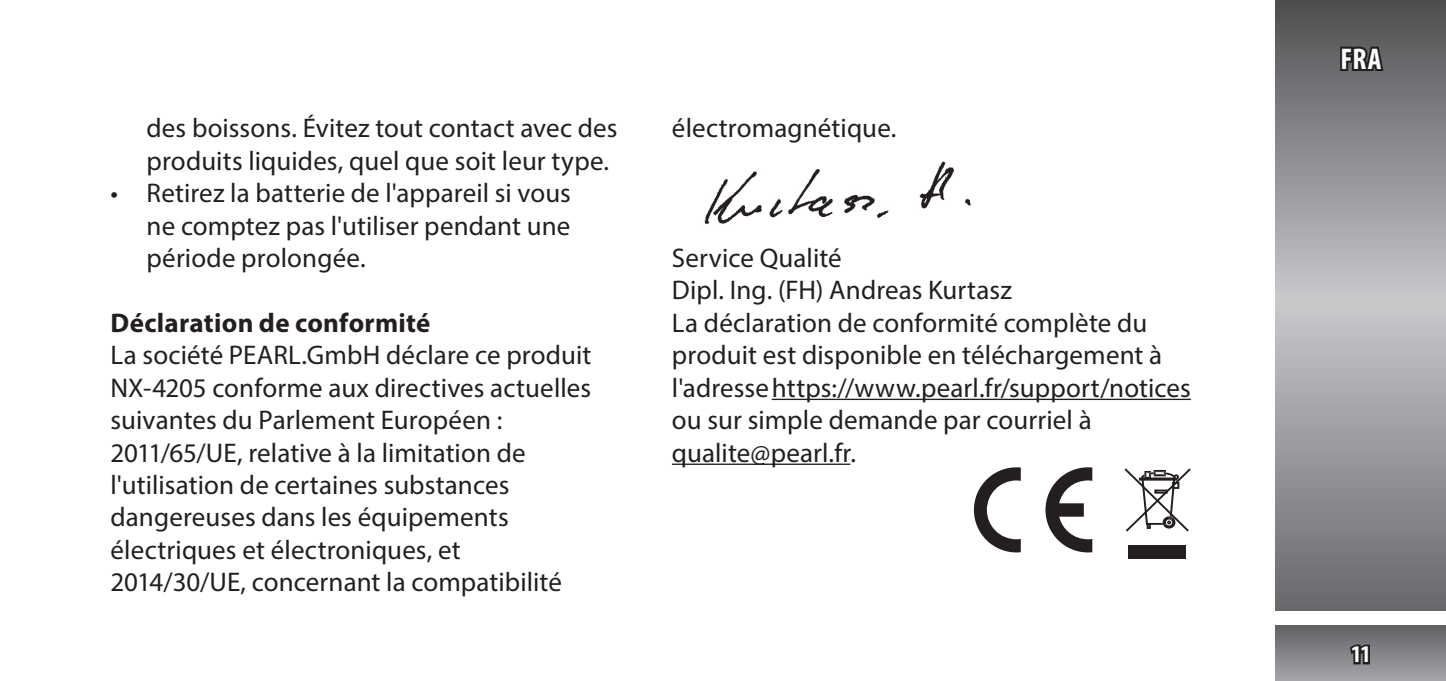
<style>
.page{position:relative;width:1446px;height:681px;background:#fff}
.page>*{position:absolute;margin:0;border:0;box-sizing:border-box;transform-origin:0 0}
.t1{font:700 condensed 30px "Myriad Pro";color:#fff}
.t2{font:27px/32.4px "Myriad Pro";letter-spacing:.005em;color:#231f20}
.t3{font:700 27px "Myriad Pro";letter-spacing:.01em;color:#231f20}
.t4{font:700 condensed 24px "Myriad Pro";color:#fff}
</style>
<div class="page">
<svg style="left:1276px;top:0;width:170px;height:610px;background:#929497"></svg>
<div style="left:1276px;top:625px;width:170px;height:55px;background:linear-gradient(to bottom,#606164,#a3a5a8)"></div>
<svg style="left:1347px;top:642px;width:25px;height:24px"></svg>
<svg style="left:1338px;top:0;width:48px;height:73px;background:#4a494b"></svg>
<hr style="left:772px;top:398px;width:419px;height:2px;background:#231f20">
<hr style="left:672px;top:463px;width:178px;height:1px;background:#231f20">
<img style="left:704px;top:161px;width:267px;height:63px">
<svg style="left:974px;top:467px;width:47px;height:85px"></svg>
<svg style="left:1045px;top:467px;width:47px;height:85px"></svg>
<svg style="left:1124px;top:468px;width:67px;height:63px"></svg>
<div style="left:1128px;top:545px;width:58px;height:13px;background:#231f20"></div>
<p class="t2" style="left:147px;top:111px;width:472px">des boissons. Évitez tout contact avec des produits liquides, quel que soit leur type.</p>
<p class="t2" style="left:147px;top:176px;width:426px;text-align:justify;text-indent:-36px">• Retirez la batterie de l'appareil si vous ne comptez pas l'utiliser pendant une période prolongée.</p>
<p class="t3" style="left:111px;top:305px;width:321px">Déclaration de conformité</p>
<p class="t2" style="left:111px;top:338px;width:482px">La société PEARL.GmbH déclare ce produit NX-4205 conforme aux directives actuelles suivantes du Parlement Européen :<br>2011/65/UE, relative à la limitation de l'utilisation de certaines substances dangereuses dans les équipements électriques et électroniques, et 2014/30/UE, concernant la compatibilité</p>
<p class="t2" style="left:672px;top:111px;width:226px">électromagnétique.</p>
<p class="t2" style="left:672px;top:241px;width:520px">Service Qualité<br>Dipl. Ing. (FH) Andreas Kurtasz<br>La déclaration de conformité complète du produit est disponible en téléchargement à l'adresse https://www.pearl.fr/support/notices ou sur simple demande par courriel à qualite@pearl.fr.</p>
<p class="t1" style="left:1340px;top:40px;width:42px">FRA</p>
<p class="t4" style="left:1351px;top:639px;width:21px">11</p>
</div>
